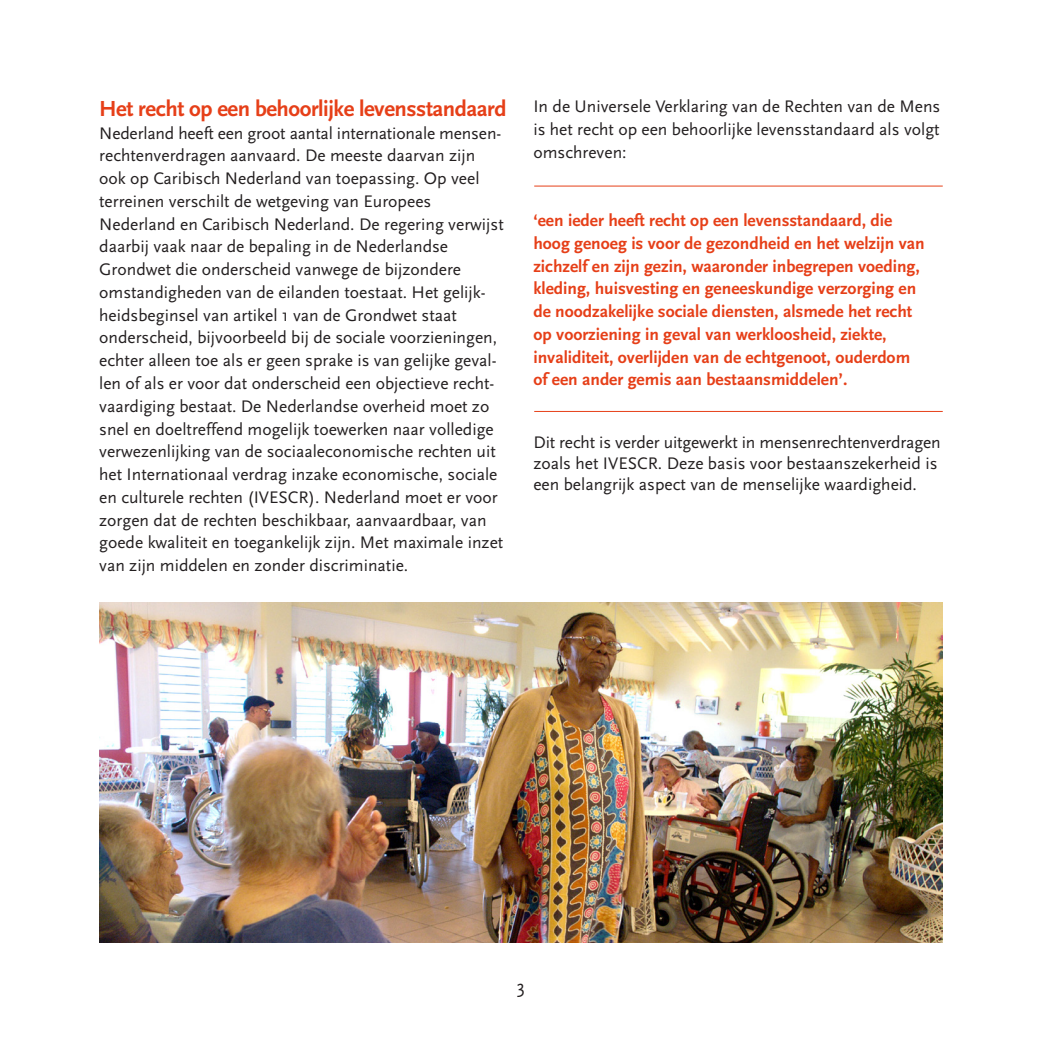
<style>
.page{position:relative;width:1042px;height:1042px;background:#fff}
.page>*{position:absolute;margin:0;border:0;box-sizing:border-box;transform-origin:0 0}
.t1{font:700 22.75px "Scala Sans";letter-spacing:-.02em;color:#e63f18}
.t2{font:19.25px "Scala Sans";color:#231f20}
.t3{font:17.5px/22.8px "Scala Sans";color:#231f20}
.t4{font:700 17.5px/22.8px "Scala Sans";color:#e63f18}
</style>
<div class="page">
<hr style="left:534px;top:186px;width:409px;height:1px;background:#e63f18">
<hr style="left:534px;top:411px;width:409px;height:1px;background:#e63f18">
<img style="left:99px;top:602px;width:844px;height:341px">
<h1 class="t1" style="left:99px;top:96px;width:409px">Het recht op een behoorlijke levensstandaard</h1>
<p class="t3" style="left:99px;top:122px;width:406px">Nederland heeft een groot aantal internationale mensen&shy;rechtenverdragen aanvaard. De meeste daarvan zijn ook op Caribisch Nederland van toepassing. Op veel terreinen verschilt de wetgeving van Europees Nederland en Caribisch Nederland. De regering verwijst daarbij vaak naar de bepaling in de Nederlandse Grondwet die onderscheid vanwege de bijzondere omstandigheden van de eilanden toestaat. Het gelijk&shy;heidsbeginsel van artikel 1 van de Grondwet staat onderscheid, bijvoorbeeld bij de sociale voorzieningen, echter alleen toe als er geen sprake is van gelijke geval&shy;len of als er voor dat onderscheid een objectieve recht&shy;vaardiging bestaat. De Nederlandse overheid moet zo snel en doeltreffend mogelijk toewerken naar volledige verwezenlijking van de sociaaleconomische rechten uit het Internationaal verdrag inzake economische, sociale en culturele rechten (IVESCR). Nederland moet er voor zorgen dat de rechten beschikbaar, aanvaardbaar, van goede kwaliteit en toegankelijk zijn. Met maximale inzet van zijn middelen en zonder discriminatie.</p>
<p class="t3" style="left:533px;top:96px;width:408px;text-align:justify">In de Universele Verklaring van de Rechten van de Mens is het recht op een behoorlijke levensstandaard als volgt omschreven:</p>
<p class="t4" style="left:533px;top:209px;width:393px">‘een ieder heeft recht op een levensstandaard, die hoog genoeg is voor de gezondheid en het welzijn van zichzelf en zijn gezin, waaronder inbegrepen voeding, kleding, huisvesting en geneeskundige verzorging en de noodzakelijke sociale diensten, alsmede het recht op voorziening in geval van werkloosheid, ziekte, invaliditeit, overlijden van de echtgenoot, ouderdom of een ander gemis aan bestaansmiddelen’.</p>
<p class="t3" style="left:533px;top:432px;width:409px;line-height:21px">Dit recht is verder uitgewerkt in mensenrechtenverdragen zoals het IVESCR. Deze basis voor bestaanszekerheid is een belangrijk aspect van de menselijke waardigheid.</p>
<p class="t2" style="left:517px;top:976px;width:10px">3</p>
</div>
